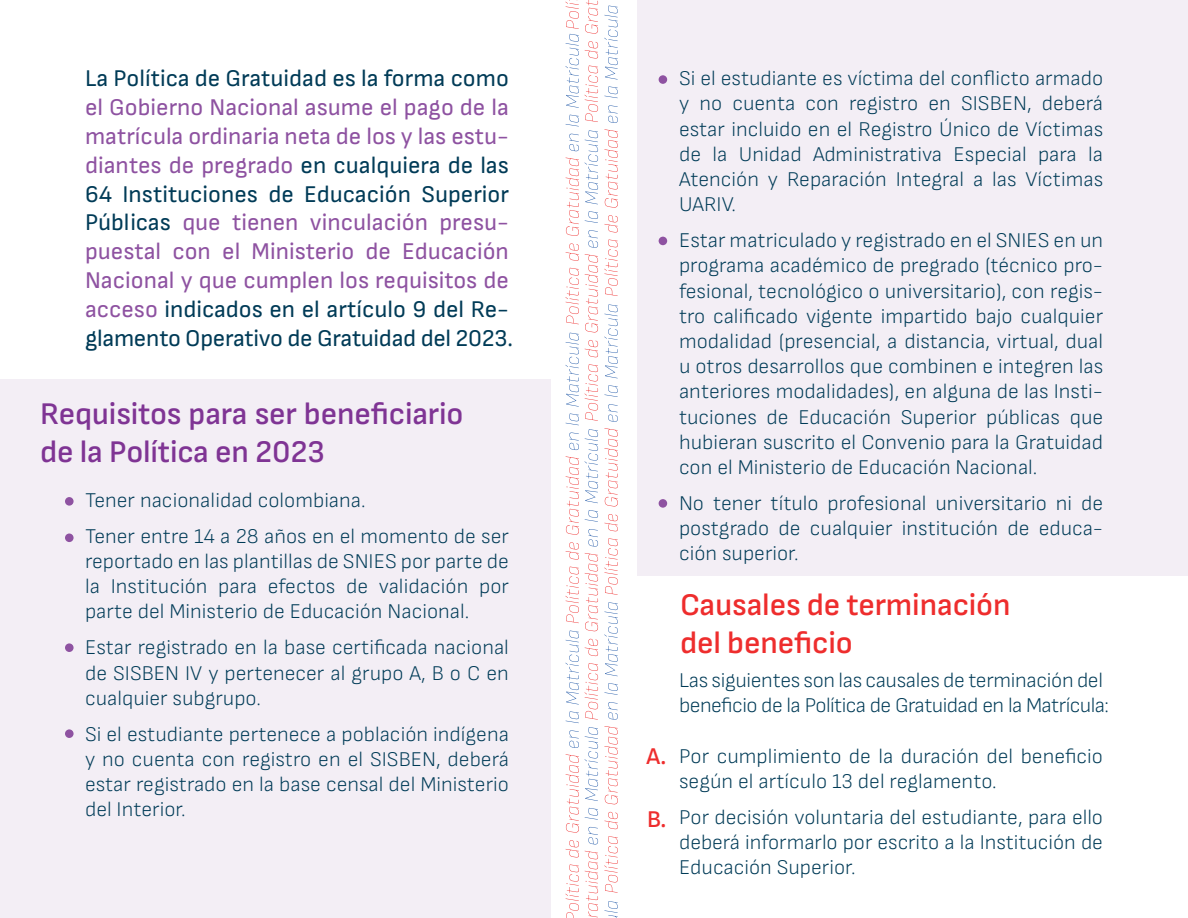
<style>
.page{position:relative;width:1188px;height:918px;background:#fff}
.page>*{position:absolute;margin:0;border:0;box-sizing:border-box;transform-origin:0 0}
.t1{font:600 31.5px/37.8px "Sofia Sans";letter-spacing:-.005em;color:#7f3494}
.t2{font:600 31.5px/37.8px "Sofia Sans";letter-spacing:-.005em;color:#ee2d2d}
.t3{font:24px/28.8px "Sofia Sans";color:#8e52a1}
.t4{font:24px "Sofia Sans";color:#003b57}
.t5{font:600 24px "Sofia Sans";color:#ee2d2d}
.t6{font:300 21px/25.2px "Sofia Sans";color:#003b57;text-align:justify}
.t7{font:300 21px/25.2px "Sofia Sans";letter-spacing:-.025em;color:#003b57}
.s1{color:#003b57}
</style>
<div class="page">
<div style="left:0;top:379px;width:551px;height:539px;background:#f3eef5"></div>
<div style="left:637px;top:0;width:551px;height:575px;background:#f3eef5"></div>
<div style="left:65px;top:497px;width:9px;height:9px;background:#8e52a1;border-radius:50%"></div>
<div style="left:65px;top:534px;width:9px;height:8px;background:#8e52a1;border-radius:50%"></div>
<div style="left:65px;top:643px;width:9px;height:9px;background:#8e52a1;border-radius:50%"></div>
<div style="left:65px;top:729px;width:9px;height:9px;background:#8e52a1;border-radius:50%"></div>
<div style="left:659px;top:75px;width:8px;height:9px;background:#8e52a1;border-radius:50%"></div>
<div style="left:659px;top:237px;width:8px;height:8px;background:#8e52a1;border-radius:50%"></div>
<div style="left:659px;top:499px;width:8px;height:9px;background:#8e52a1;border-radius:50%"></div>
<svg style="left:585px;top:851px;width:13px;height:66px"></svg>
<svg style="left:588px;top:827px;width:10px;height:18px"></svg>
<svg style="left:585px;top:808px;width:13px;height:12px"></svg>
<svg style="left:585px;top:727px;width:13px;height:74px"></svg>
<svg style="left:585px;top:663px;width:13px;height:57px"></svg>
<svg style="left:585px;top:639px;width:13px;height:17px"></svg>
<svg style="left:585px;top:553px;width:13px;height:78px"></svg>
<svg style="left:588px;top:529px;width:10px;height:18px"></svg>
<svg style="left:585px;top:510px;width:13px;height:12px"></svg>
<svg style="left:585px;top:429px;width:13px;height:74px"></svg>
<svg style="left:585px;top:364px;width:13px;height:57px"></svg>
<svg style="left:585px;top:340px;width:13px;height:17px"></svg>
<svg style="left:585px;top:254px;width:13px;height:79px"></svg>
<svg style="left:588px;top:230px;width:10px;height:18px"></svg>
<svg style="left:585px;top:211px;width:13px;height:12px"></svg>
<svg style="left:585px;top:130px;width:13px;height:74px"></svg>
<svg style="left:585px;top:65px;width:13px;height:57px"></svg>
<svg style="left:585px;top:41px;width:13px;height:18px"></svg>
<svg style="left:585px;top:0;width:13px;height:34px"></svg>
<svg style="left:566px;top:864px;width:13px;height:54px"></svg>
<svg style="left:566px;top:840px;width:13px;height:18px"></svg>
<svg style="left:566px;top:754px;width:13px;height:79px"></svg>
<svg style="left:569px;top:730px;width:10px;height:18px"></svg>
<svg style="left:566px;top:711px;width:13px;height:12px"></svg>
<svg style="left:566px;top:631px;width:13px;height:74px"></svg>
<svg style="left:566px;top:567px;width:13px;height:56px"></svg>
<svg style="left:566px;top:542px;width:13px;height:18px"></svg>
<svg style="left:566px;top:456px;width:13px;height:79px"></svg>
<svg style="left:569px;top:432px;width:10px;height:18px"></svg>
<svg style="left:566px;top:413px;width:13px;height:12px"></svg>
<svg style="left:566px;top:333px;width:13px;height:74px"></svg>
<svg style="left:566px;top:268px;width:13px;height:56px"></svg>
<svg style="left:566px;top:243px;width:13px;height:18px"></svg>
<svg style="left:566px;top:158px;width:13px;height:78px"></svg>
<svg style="left:569px;top:134px;width:10px;height:17px"></svg>
<svg style="left:566px;top:115px;width:13px;height:11px"></svg>
<svg style="left:566px;top:0;width:13px;height:108px"></svg>
<svg style="left:604px;top:901px;width:14px;height:17px"></svg>
<svg style="left:604px;top:836px;width:14px;height:57px"></svg>
<svg style="left:604px;top:812px;width:14px;height:17px"></svg>
<svg style="left:604px;top:726px;width:14px;height:78px"></svg>
<svg style="left:608px;top:702px;width:10px;height:18px"></svg>
<svg style="left:604px;top:683px;width:14px;height:12px"></svg>
<svg style="left:604px;top:602px;width:14px;height:74px"></svg>
<svg style="left:604px;top:538px;width:14px;height:57px"></svg>
<svg style="left:604px;top:514px;width:14px;height:17px"></svg>
<svg style="left:604px;top:428px;width:14px;height:79px"></svg>
<svg style="left:608px;top:404px;width:10px;height:18px"></svg>
<svg style="left:604px;top:385px;width:14px;height:12px"></svg>
<svg style="left:604px;top:304px;width:14px;height:74px"></svg>
<svg style="left:604px;top:239px;width:14px;height:57px"></svg>
<svg style="left:604px;top:215px;width:14px;height:18px"></svg>
<svg style="left:604px;top:129px;width:14px;height:79px"></svg>
<svg style="left:608px;top:105px;width:10px;height:18px"></svg>
<svg style="left:604px;top:86px;width:14px;height:12px"></svg>
<svg style="left:604px;top:6px;width:14px;height:74px"></svg>
<p class="t4" style="left:85px;top:65px;width:425px">La Política de Gratuidad es la forma como</p>
<p class="t3" style="left:85px;top:93px;width:429px">el Gobierno Nacional asume el pago de la matrícula ordinaria neta de los y las estu&shy;diantes de pregrado <span class="s1">en cualquiera de las 64 Instituciones de Educación Superior Públicas</span> que tienen vinculación presu&shy;puestal con el Ministerio de Educación Nacional y que cumplen los requisitos de acceso <span class="s1">indicados en el artículo 9 del Re&shy;glamento Operativo de Gratuidad del 2023.</span></p>
<h1 class="t1" style="left:40px;top:395px;width:425px">Requisitos para ser beneficiario de la Política en 2023</h1>
<p class="t6" style="left:85px;top:482px;width:425px;line-height:36px">Tener nacionalidad colombiana.<br>Tener entre 14 a 28 años en el momento de ser</p>
<p class="t6" style="left:85px;top:548px;width:425px">reportado en las plantillas de SNIES por parte de la Institución para efectos de validación por parte del Ministerio de Educación Nacional.</p>
<p class="t6" style="left:85px;top:635px;width:425px">Estar registrado en la base certificada nacional de SISBEN IV y pertenecer al grupo A, B o C en cualquier subgrupo.</p>
<p class="t6" style="left:85px;top:721px;width:425px">Si el estudiante pertenece a población indígena y no cuenta con registro en el SISBEN, deberá estar registrado en la base censal del Ministerio del Interior.</p>
<p class="t5" style="left:647px;top:742px;width:21px">A.</p>
<p class="t5" style="left:647px;top:806px;width:21px">B.</p>
<p class="t6" style="left:679px;top:66px;width:426px">Si el estudiante es víctima del conflicto armado y no cuenta con registro en SISBEN, deberá estar incluido en el Registro Único de Víctimas de la Unidad Administrativa Especial para la Atención y Reparación Integral a las Víctimas UARIV.</p>
<p class="t6" style="left:679px;top:228px;width:426px">Estar matriculado y registrado en el SNIES en un programa académico de pregrado (técnico pro&shy;fesional, tecnológico o universitario), con regis&shy;tro calificado vigente impartido bajo cualquier modalidad (presencial, a distancia, virtual, dual u otros desarrollos que combinen e integren las anteriores modalidades), en alguna de las Insti&shy;tuciones de Educación Superior públicas que hubieran suscrito el Convenio para la Gratuidad con el Ministerio de Educación Nacional.</p>
<p class="t6" style="left:679px;top:490px;width:426px">No tener título profesional universitario ni de postgrado de cualquier institución de educa&shy;ción superior.</p>
<h1 class="t2" style="left:680px;top:586px;width:332px">Causales de terminación del beneficio</h1>
<p class="t7" style="left:679px;top:667px;width:432px">Las siguientes son las causales de terminación del beneficio de la Política de Gratuidad en la Matrícula:</p>
<p class="t6" style="left:679px;top:743px;width:425px">Por cumplimiento de la duración del beneficio según el artículo 13 del reglamento.</p>
<p class="t6" style="left:679px;top:804px;width:425px">Por decisión voluntaria del estudiante, para ello deberá informarlo por escrito a la Institución de Educación Superior.</p>
</div>
